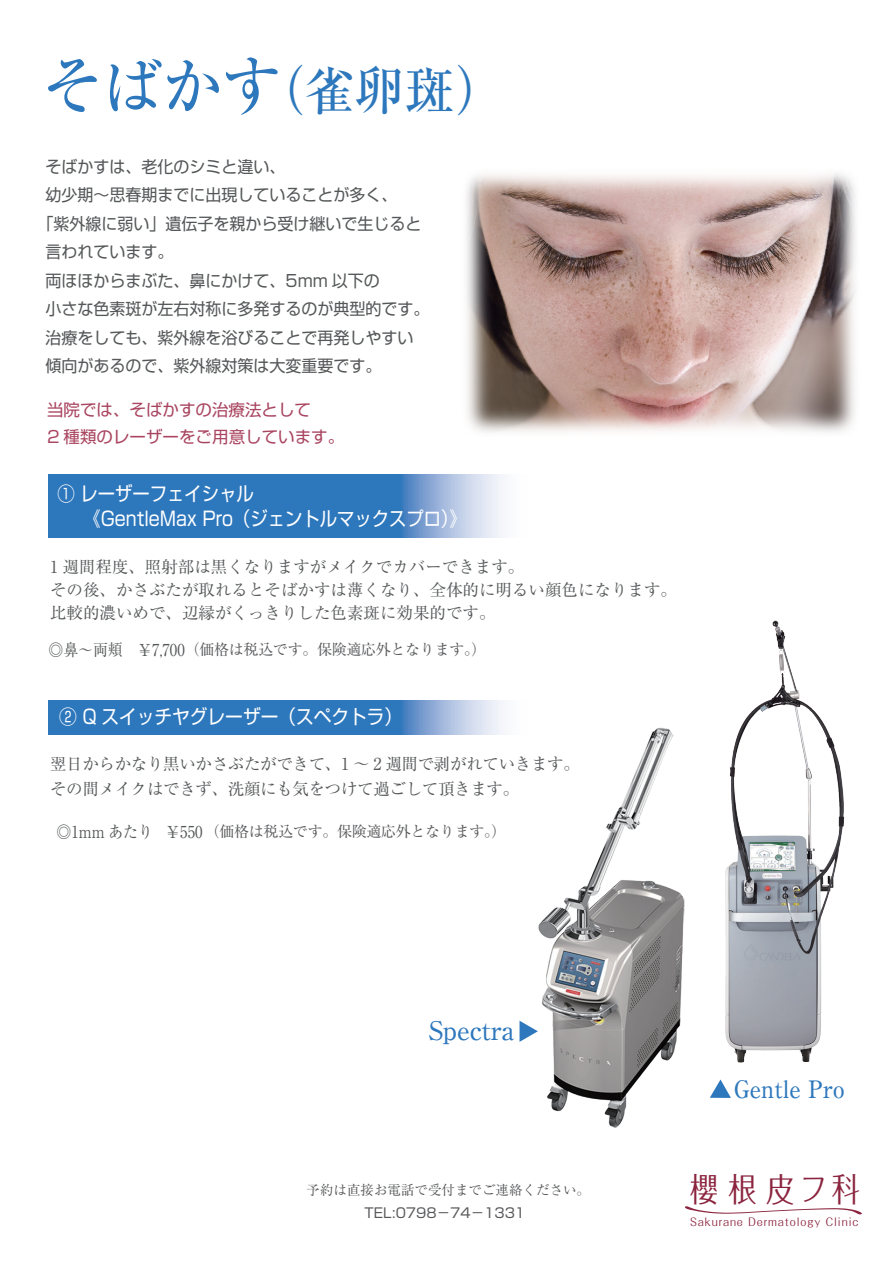
<style>
.page{position:relative;width:893px;height:1263px;background:#fff}
.page>*{position:absolute;margin:0;border:0;box-sizing:border-box;transform-origin:0 0}
.t1{font:500 52.5px "Ryumin Pro";color:#2d77bc;scale:.95 1}
.t2{font:33.45px "Folk Pro";letter-spacing:.25em;color:#8b243e;scale:.85 1}
.t3{font:500 25.5px "Ryumin Pro";letter-spacing:-.02em;color:#2d77bc}
.t4{font:500 24px "Ryumin Pro";color:#2d77bc;scale:.95 1}
.t5{font:19.5px/25px "Shin Go Pro";color:#fff;scale:.89 1}
.t6{font:19.5px "Shin Go Pro";color:#fff;scale:.91 1}
.t7{font:16.5px "Shin Go Pro";color:#555859}
.t8{font:16.5px/22.8px "Ryumin Pro";color:#555859}
.t9{font:16.5px/25.8px "Ryumin Pro";letter-spacing:-.02em;color:#555859}
.t10{font:16.5px/27px "Shin Go Pro";color:#a94560}
.t11{font:16.5px "Ryumin Pro";color:#555859;scale:.9 1}
.t12{font:15px "Ryumin Pro";letter-spacing:-.02em;color:#57585a}
.t13{font:13.5px "Ryumin Pro";color:#57585a}
.t14{font:13.5px "Shin Go Pro";color:#57585a}
.t15{font:10.8px "Folk Pro";letter-spacing:.085em;color:#8b243e}
.s1{font-size:63px}
.s2{font-size:16.5px;color:#555859}
</style>
<div class="page">
<img style="left:466px;top:173px;width:390px;height:260px">
<svg style="left:48px;top:474px;width:456px;height:63px;background:#4987c4"></svg>
<svg style="left:48px;top:700px;width:456px;height:34px;background:#4987c4"></svg>
<img style="left:725px;top:620px;width:120px;height:443px">
<svg style="left:519px;top:1021px;width:11px;height:21px"></svg>
<svg style="left:710px;top:1079px;width:21px;height:19px"></svg>
<img style="left:530px;top:727px;width:155px;height:401px">
<svg style="left:685px;top:1206px;width:177px;height:8px"></svg>
<h1 class="t1" style="left:43px;top:49px;width:488px"><span class="s1">そばかす</span>（雀卵斑）</h1>
<p class="t7" style="left:46px;top:153px;width:242px">そばかすは、老化のシミと違い、</p>
<p class="t7" style="left:46px;top:181px;width:354px">幼少期～思春期までに出現していることが多く、</p>
<p class="t7" style="left:37px;top:210px;width:386px">「紫外線に弱い」遺伝子を親から受け継いで生じると</p>
<p class="t7" style="left:46px;top:238px;width:130px">言われています。</p>
<p class="t7" style="left:46px;top:267px;width:336px">両ほほからまぶた、鼻にかけて、5mm 以下の</p>
<p class="t7" style="left:46px;top:295px;width:386px">小さな色素斑が左右対称に多発するのが典型的です。</p>
<p class="t7" style="left:46px;top:324px;width:370px">治療をしても、紫外線を浴びることで再発しやすい</p>
<p class="t7" style="left:46px;top:352px;width:338px">傾向があるので、紫外線対策は大変重要です。</p>
<p class="t10" style="left:47px;top:394px;width:299px">当院では、そばかすの治療法として<br>2 種類のレーザーをご用意しています。</p>
<p class="t5" style="left:58px;top:478px;width:462px">① レーザーフェイシャル<br>　　《GentleMax Pro（ジェントルマックスプロ）》</p>
<p class="t8" style="left:50px;top:554px;width:628px">1 週間程度、照射部は黒くなりますがメイクでカバーできます。<br>その後、かさぶたが取れるとそばかすは薄くなり、全体的に明るい顔色になります。比較的濃いめで、辺縁がくっきりした色素斑に効果的です。</p>
<p class="t11" style="left:49px;top:636px;width:84px">◎鼻～両頬</p>
<p class="t12" style="left:137px;top:638px;width:350px"><span class="s2">￥7,700</span>（価格は税込です。保険適応外となります。）</p>
<p class="t6" style="left:59px;top:701px;width:379px">② Q スイッチヤグレーザー（スペクトラ）</p>
<p class="t9" style="left:50px;top:749px;width:531px">翌日からかなり黒いかさぶたができて、1 ～ 2 週間で剥がれていきます。その間メイクはできず、洗顔にも気をつけて過ごして頂きます。</p>
<p class="t11" style="left:57px;top:819px;width:109px">◎1mm あたり</p>
<p class="t12" style="left:165px;top:819px;width:342px"><span class="s2">￥550</span> （価格は税込です。保険適応外となります。）</p>
<h3 class="t3" style="left:429px;top:1010px;width:87px">Spectra</h3>
<p class="t13" style="left:306px;top:1179px;width:285px">予約は直接お電話で受付までご連絡ください。</p>
<p class="t14" style="left:365px;top:1202px;width:162px">TEL:0798－74－1331</p>
<h3 class="t4" style="left:734px;top:1070px;width:117px">Gentle Pro</h3>
<h2 class="t2" style="left:690px;top:1161px;width:202px">櫻根皮フ科</h2>
<p class="t15" style="left:690px;top:1212px;width:170px">Sakurane Dermatology Clinic</p>
</div>
